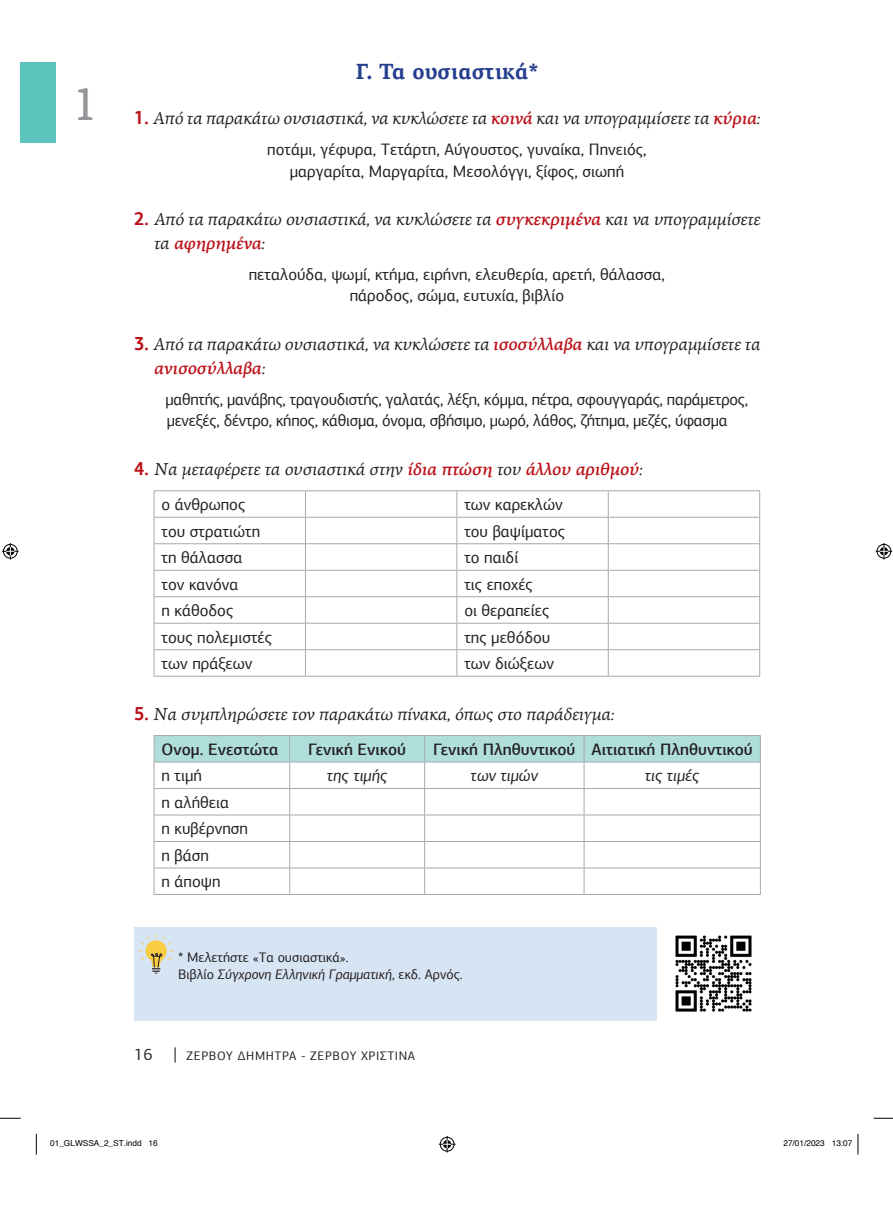
<style>
.page{position:relative;width:893px;height:1206px;background:#fff}
.page>*{position:absolute;margin:0;border:0;box-sizing:border-box;transform-origin:0 0}
.t1{font:500 45.45px "PF Agora Serif Pro";color:#939598;scale:.85 1}
.TITLOS_ΜΠΛΕ-KEIMENA{font:700 22.05px "PF Agora Serif Pro";color:#253f8e;scale:.95 1}
.ΕΡΩΤΗΣΕΙΣ-ΠΛΑΓΙΑ{font:italic 17.25px/23.4px "PF Agora Serif Pro";letter-spacing:-.005em;color:#231f20}
.t2{font:16.5px/21.5px "PF Agora Sans Pro";color:#231f20}
.t3{font:500 16.5px "PF Agora Sans Pro";color:#231f20}
.t4{font:italic 16.5px "PF Agora Sans Pro";color:#231f20}
.foot{font:italic 13.8px "PF Agora Sans Pro";color:#231f20}
.foot-2{font:13.8px "PF Agora Sans Pro";color:#231f20}
.t5{font:12.45px "PF Agora Sans Pro";letter-spacing:.05em;color:#231f20}
.t6{font:8.25px "Helvetica";color:#000}
.s1{font-family:"PF Agora Sans Pro";font-weight:700;font-style:normal;font-size:19.35px;color:#bb1018}
.s2{font-weight:500;color:#bb1018}
.s3{font-style:normal}
.s4{font-size:16.5px}
.s5{font-size:18px}
</style>
<div class="page">
<div style="left:21px;top:62px;width:35px;height:81px;background:#5ac4bd"></div>
<hr style="left:154px;top:490px;width:151px;height:1px;background:#a8a9ad">
<hr style="left:305px;top:490px;width:152px;height:1px;background:#a8a9ad">
<hr style="left:457px;top:490px;width:151px;height:1px;background:#a8a9ad">
<hr style="left:608px;top:490px;width:152px;height:1px;background:#a8a9ad">
<hr style="left:154px;top:517px;width:151px;height:1px;background:#a8a9ad">
<hr style="left:305px;top:517px;width:152px;height:1px;background:#a8a9ad">
<hr style="left:457px;top:517px;width:151px;height:1px;background:#a8a9ad">
<hr style="left:608px;top:517px;width:152px;height:1px;background:#a8a9ad">
<hr style="left:154px;top:543px;width:151px;height:1px;background:#a8a9ad">
<hr style="left:305px;top:543px;width:152px;height:1px;background:#a8a9ad">
<hr style="left:457px;top:543px;width:151px;height:1px;background:#a8a9ad">
<hr style="left:608px;top:543px;width:152px;height:1px;background:#a8a9ad">
<hr style="left:154px;top:570px;width:151px;height:1px;background:#a8a9ad">
<hr style="left:305px;top:570px;width:152px;height:1px;background:#a8a9ad">
<hr style="left:457px;top:570px;width:151px;height:1px;background:#a8a9ad">
<hr style="left:608px;top:570px;width:152px;height:1px;background:#a8a9ad">
<hr style="left:154px;top:596px;width:151px;height:1px;background:#a8a9ad">
<hr style="left:305px;top:596px;width:152px;height:1px;background:#a8a9ad">
<hr style="left:457px;top:596px;width:151px;height:1px;background:#a8a9ad">
<hr style="left:608px;top:596px;width:152px;height:1px;background:#a8a9ad">
<hr style="left:154px;top:623px;width:151px;height:1px;background:#a8a9ad">
<hr style="left:305px;top:623px;width:152px;height:1px;background:#a8a9ad">
<hr style="left:457px;top:623px;width:151px;height:1px;background:#a8a9ad">
<hr style="left:608px;top:623px;width:152px;height:1px;background:#a8a9ad">
<hr style="left:154px;top:649px;width:151px;height:1px;background:#a8a9ad">
<svg style="left:154px;top:491px;width:1px;height:185px"></svg>
<hr style="left:305px;top:649px;width:152px;height:1px;background:#a8a9ad">
<svg style="left:305px;top:491px;width:1px;height:185px"></svg>
<hr style="left:457px;top:649px;width:151px;height:1px;background:#a8a9ad">
<svg style="left:456px;top:491px;width:1px;height:185px"></svg>
<hr style="left:608px;top:649px;width:152px;height:1px;background:#a8a9ad">
<svg style="left:608px;top:491px;width:1px;height:185px"></svg>
<svg style="left:759px;top:491px;width:1px;height:185px"></svg>
<hr style="left:154px;top:676px;width:151px;height:1px;background:#a8a9ad">
<hr style="left:305px;top:676px;width:152px;height:1px;background:#a8a9ad">
<hr style="left:457px;top:676px;width:151px;height:1px;background:#a8a9ad">
<hr style="left:608px;top:676px;width:152px;height:1px;background:#a8a9ad">
<hr style="left:154px;top:735px;width:136px;height:1px;background:#a8a9ad">
<hr style="left:290px;top:735px;width:134px;height:1px;background:#a8a9ad">
<hr style="left:424px;top:735px;width:160px;height:1px;background:#a8a9ad">
<hr style="left:584px;top:735px;width:176px;height:1px;background:#a8a9ad">
<svg style="left:154px;top:736px;width:607px;height:158px"></svg>
<hr style="left:154px;top:894px;width:136px;height:1px;background:#a8a9ad">
<hr style="left:290px;top:894px;width:134px;height:1px;background:#a8a9ad">
<hr style="left:424px;top:894px;width:160px;height:1px;background:#a8a9ad">
<hr style="left:584px;top:894px;width:176px;height:1px;background:#a8a9ad">
<div style="left:134px;top:927px;width:522px;height:94px;background:#d6e4f4"></div>
<svg style="left:139px;top:934px;width:34px;height:40px"></svg>
<img style="left:675px;top:935px;width:77px;height:77px">
<svg style="left:0;top:1118px;width:21px;height:1px"></svg>
<svg style="left:873px;top:1117px;width:19px;height:2px"></svg>
<svg style="left:36px;top:1134px;width:1px;height:21px"></svg>
<svg style="left:439px;top:1136px;width:16px;height:17px"></svg>
<svg style="left:2px;top:543px;width:17px;height:17px"></svg>
<svg style="left:875px;top:543px;width:17px;height:17px"></svg>
<svg style="left:857px;top:1134px;width:1px;height:21px"></svg>
<h1 class="t1" style="left:74px;top:77px;width:28px">1</h1>
<p class="TITLOS_ΜΠΛΕ-KEIMENA" style="left:356px;top:58px;width:194px">Γ. Τα ουσιαστικά*</p>
<p class="ΕΡΩΤΗΣΕΙΣ-ΠΛΑΓΙΑ" style="left:134px;top:107px;width:627px"><span class="s1">1.</span> Από τα παρακάτω ουσιαστικά, να κυκλώσετε τα <span class="s2">κοινά</span> και να υπογραμμίσετε τα <span class="s2">κύρια</span>:</p>
<p class="t2" style="left:267px;top:139px;width:381px">ποτάμι, γέφυρα, Τετάρτη, Αύγουστος, γυναίκα, Πηνειός,</p>
<p class="t2" style="left:290px;top:160px;width:336px">μαργαρίτα, Μαργαρίτα, Μεσολόγγι, ξίφος, σιωπή</p>
<p class="ΕΡΩΤΗΣΕΙΣ-ΠΛΑΓΙΑ" style="left:154px;top:208px;width:608px;text-indent:-20px"><span class="s1">2.</span> Από τα παρακάτω ουσιαστικά, να κυκλώσετε τα <span class="s2">συγκεκριμένα</span> και να υπογραμμίσετε τα <span class="s2">αφηρημένα</span>:</p>
<p class="t2" style="left:249px;top:264px;width:418px">πεταλούδα, ψωμί, κτήμα, ειρήνη, ελευθερία, αρετή, θάλασσα,</p>
<p class="t2" style="left:350px;top:285px;width:216px">πάροδος, σώμα, ευτυχία, βιβλίο</p>
<p class="ΕΡΩΤΗΣΕΙΣ-ΠΛΑΓΙΑ" style="left:154px;top:333px;width:608px;text-indent:-20px"><span class="s1">3.</span> Από τα παρακάτω ουσιαστικά, να κυκλώσετε τα <span class="s2">ισοσύλλαβα</span> και να υπογραμμίσετε τα <span class="s2">ανισοσύλλαβα</span>:</p>
<p class="t2" style="left:166px;top:389px;width:584px">μαθητής, μανάβης, τραγουδιστής, γαλατάς, λέξη, κόμμα, πέτρα, σφουγγαράς, παράμετρος, μενεξές, δέντρο, κήπος, κάθισμα, όνομα, σβήσιμο, μωρό, λάθος, ζήτημα, μεζές, ύφασμα</p>
<p class="ΕΡΩΤΗΣΕΙΣ-ΠΛΑΓΙΑ" style="left:134px;top:458px;width:509px"><span class="s1">4.</span> Να μεταφέρετε τα ουσιαστικά στην <span class="s2">ίδια πτώση</span> του <span class="s2">άλλου αριθμού</span>:</p>
<p class="t2" style="left:161px;top:494px;width:85px">ο άνθρωπος</p>
<p class="t2" style="left:464px;top:494px;width:100px">των καρεκλών</p>
<p class="t2" style="left:161px;top:520px;width:100px">του στρατιώτη</p>
<p class="t2" style="left:464px;top:520px;width:102px">του βαψίματος</p>
<p class="t2" style="left:161px;top:547px;width:82px">τη θάλασσα</p>
<p class="t2" style="left:464px;top:547px;width:55px">το παιδί</p>
<p class="t2" style="left:161px;top:573px;width:79px">τον κανόνα</p>
<p class="t2" style="left:464px;top:573px;width:70px">τις εποχές</p>
<p class="t2" style="left:161px;top:600px;width:73px">η κάθοδος</p>
<p class="t2" style="left:464px;top:600px;width:87px">οι θεραπείες</p>
<p class="t2" style="left:161px;top:626px;width:112px">τους πολεμιστές</p>
<p class="t2" style="left:464px;top:626px;width:88px">της μεθόδου</p>
<p class="t2" style="left:161px;top:653px;width:93px">των πράξεων</p>
<p class="t2" style="left:464px;top:653px;width:91px">των διώξεων</p>
<p class="ΕΡΩΤΗΣΕΙΣ-ΠΛΑΓΙΑ" style="left:134px;top:702px;width:481px"><span class="s1">5.</span> Να συμπληρώσετε τον παρακάτω πίνακα, όπως στο παράδειγμα:</p>
<p class="t3" style="left:161px;top:739px;width:119px">Ονομ. Ενεστώτα</p>
<p class="t3" style="left:308px;top:739px;width:99px">Γενική Ενικού</p>
<p class="t3" style="left:433px;top:739px;width:144px">Γενική Πληθυντικού</p>
<p class="t3" style="left:591px;top:739px;width:163px">Αιτιατική Πληθυντικού</p>
<p class="t2" style="left:161px;top:765px;width:42px">η τιμή</p>
<p class="t4" style="left:327px;top:766px;width:62px">της τιμής</p>
<p class="t4" style="left:470px;top:766px;width:69px">των τιμών</p>
<p class="t4" style="left:644px;top:766px;width:56px">τις τιμές</p>
<p class="t2" style="left:161px;top:792px;width:69px">η αλήθεια</p>
<p class="t2" style="left:161px;top:818px;width:88px">η κυβέρνηση</p>
<p class="t2" style="left:161px;top:845px;width:49px">η βάση</p>
<p class="t2" style="left:161px;top:871px;width:61px">η άποψη</p>
<p class="foot-2" style="left:178px;top:949px;width:172px">* Μελετήστε «Τα ουσιαστικά».</p>
<p class="foot" style="left:178px;top:966px;width:286px"><span class="s3">Βιβλίο</span> Σύγχρονη Ελληνική Γραμματική<span class="s3">, εκδ. Αρνός.</span></p>
<p class="t5" style="left:134px;top:1048px;width:282px"><span class="s4">16</span> <span class="s5">|</span> ΖΕΡΒΟΥ ΔΗΜΗΤΡΑ - ΖΕΡΒΟΥ ΧΡΙΣΤΙΝΑ</p>
<p class="t6" style="left:50px;top:1137px;width:109px">01_GLWSSA_2_ST.indd 16</p>
<p class="t6" style="left:783px;top:1137px;width:71px">27/01/2023 13:07</p>
</div>
